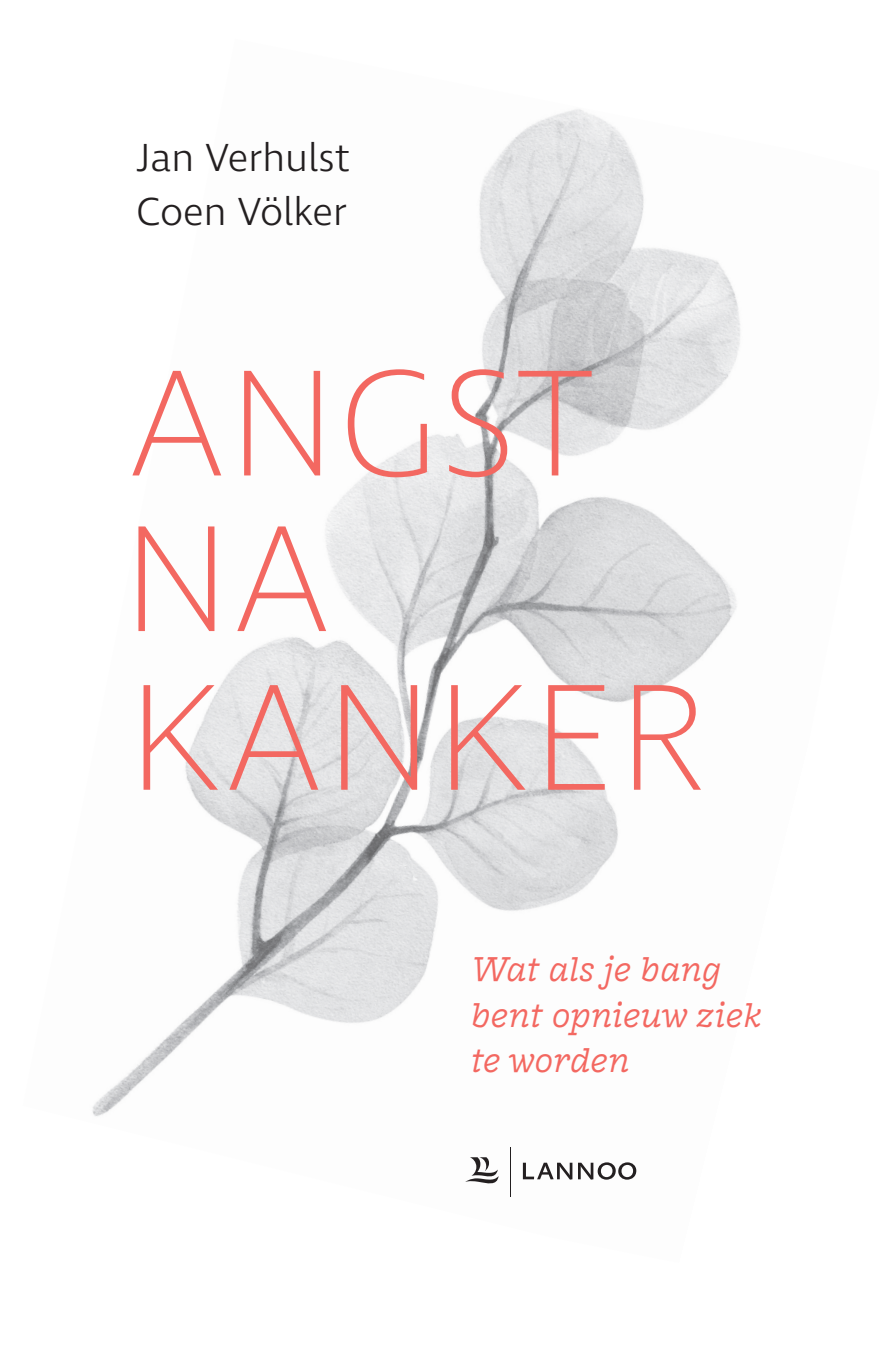
<style>
.page{position:relative;width:879px;height:1361px;background:#fff}
.page>*{position:absolute;margin:0;border:0;box-sizing:border-box;transform-origin:0 0}
.t1{font:200 154.4px "Ingra";letter-spacing:.01em;color:#f36861}
.t2{font:300 40px "Ingra";color:#231f20}
.t3{font:italic 38.2px/45.8px "Freight Macro Pro";color:#f36861}
</style>
<div class="page">
<img style="left:92px;top:109px;width:648px;height:1088px">
<svg style="left:465px;top:1157px;width:33px;height:29px"></svg>
<hr style="left:510px;top:1147px;width:1px;height:49px;background:#231f20">
<svg style="left:523px;top:1162px;width:49px;height:17px"></svg>
<svg style="left:578px;top:1162px;width:58px;height:17px"></svg>
<p class="t2" style="left:136px;top:132px;width:216px">Jan Verhulst</p>
<p class="t2" style="left:136px;top:187px;width:213px">Coen Völker</p>
<p class="t1" style="left:127px;top:328px;width:468px">ANGST</p>
<p class="t1" style="left:122px;top:483px;width:210px">NA</p>
<p class="t1" style="left:127px;top:642px;width:580px">KANKER</p>
<p class="t3" style="left:472px;top:944px;width:292px">Wat als je bang bent opnieuw ziek te worden</p>
</div>
